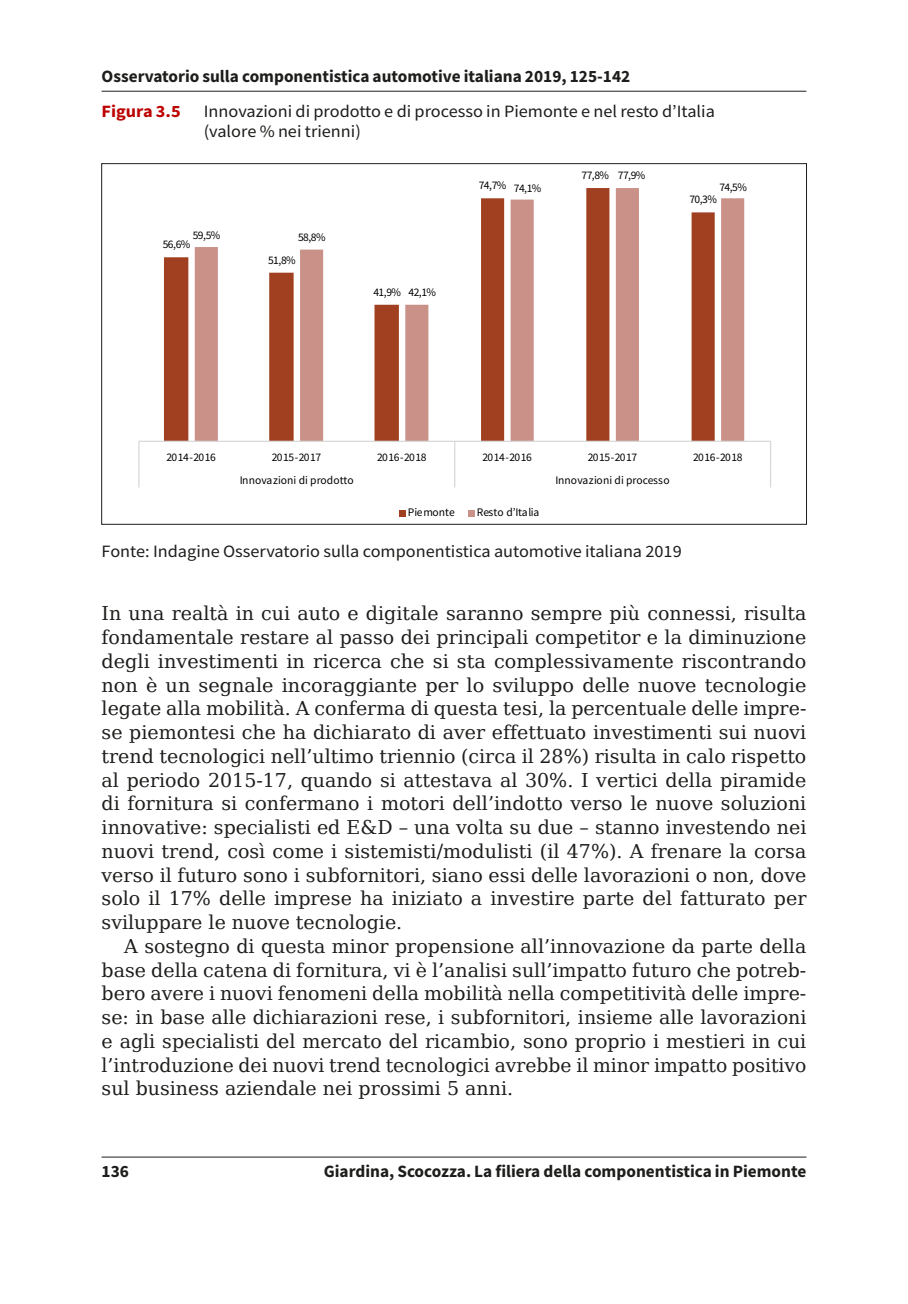
<style>
.page{position:relative;width:908px;height:1304px;background:#fff}
.page>*{position:absolute;margin:0;border:0;box-sizing:border-box;transform-origin:0 0}
.t1{font:19px/23.8px "DejaVu Serif";color:#1d1d1b;text-align:justify}
.t2{font:17.2px/20px "Source Sans Pro";color:#1d1d1b;scale:1.06 1}
.t3{font:700 17.2px "Source Sans Pro";color:#1d1d1b}
.t4{font:700 17.2px "Source Sans Pro";color:#bd0000;scale:1.06 1}
.t5{font:11.6px "Source Sans Pro";letter-spacing:-.015em;color:#000}
.t6{font:11.6px "Source Sans Pro";letter-spacing:-.055em;color:#000}
.t7{font:11.6px "Source Sans Pro";letter-spacing:.005em;color:#000}
.t8{font:11.6px "Source Sans Pro";letter-spacing:.01em;color:#000}
</style>
<div class="page">
<hr style="left:101px;top:1157px;width:705px;height:1px;background:#1d1d1b">
<hr style="left:101px;top:91px;width:705px;height:1px;background:#1d1d1b">
<svg style="left:164px;top:247px;width:31px;height:194px;fill:#a14020"></svg>
<svg style="left:195px;top:188px;width:548px;height:253px"></svg>
<hr style="left:139px;top:441px;width:631px;height:1px;background:#d9d9d9">
<svg style="left:138px;top:441px;width:1px;height:46px"></svg>
<svg style="left:454px;top:442px;width:1px;height:45px"></svg>
<div style="left:398px;top:510px;width:7px;height:6px;background:#a14020"></div>
<svg style="left:468px;top:510px;width:6px;height:6px"></svg>
<p class="t3" style="left:101px;top:65px;width:530px">Osservatorio sulla componentistica automotive italiana 2019, 125-142</p>
<p class="t4" style="left:101px;top:100px;width:76px">Figura 3.5</p>
<p class="t2" style="left:204px;top:102px;width:483px">Innovazioni di prodotto e di processo in Piemonte e nel resto d’Italia (valore % nei trienni)</p>
<p class="t5" style="left:193px;top:228px;width:29px">59,5%</p>
<p class="t5" style="left:298px;top:229px;width:29px">58,8%</p>
<p class="t5" style="left:163px;top:237px;width:29px">56,6%</p>
<p class="t5" style="left:268px;top:252px;width:29px">51,8%</p>
<p class="t5" style="left:373px;top:285px;width:29px">41,9%</p>
<p class="t5" style="left:408px;top:285px;width:29px">42,1%</p>
<p class="t5" style="left:478px;top:178px;width:29px">74,7%</p>
<p class="t5" style="left:513px;top:181px;width:29px">74,1%</p>
<p class="t5" style="left:581px;top:168px;width:29px">77,8%</p>
<p class="t5" style="left:617px;top:168px;width:29px">77,9%</p>
<p class="t5" style="left:719px;top:179px;width:29px">74,5%</p>
<p class="t5" style="left:689px;top:192px;width:29px">70,3%</p>
<p class="t6" style="left:166px;top:450px;width:51px">2014-2016</p>
<p class="t6" style="left:271px;top:450px;width:51px">2015-2017</p>
<p class="t6" style="left:377px;top:450px;width:51px">2016-2018</p>
<p class="t6" style="left:482px;top:450px;width:51px">2014-2016</p>
<p class="t6" style="left:587px;top:450px;width:51px">2015-2017</p>
<p class="t6" style="left:692px;top:450px;width:51px">2016-2018</p>
<p class="t7" style="left:239px;top:473px;width:115px">Innovazioni di prodotto</p>
<p class="t8" style="left:555px;top:473px;width:115px">Innovazioni di processo</p>
<p class="t5" style="left:408px;top:505px;width:48px">Piemonte</p>
<p class="t5" style="left:476px;top:505px;width:64px">Resto d’Italia</p>
<p class="t2" style="left:101px;top:541px;width:548px">Fonte: Indagine Osservatorio sulla componentistica automotive italiana 2019</p>
<p class="t1" style="left:101px;top:601px;width:706px">In una realtà in cui auto e digitale saranno sempre più connessi, risulta fondamentale restare al passo dei principali competitor e la diminuzione degli investimenti in ricerca che si sta complessivamente riscontrando non è un segnale incoraggiante per lo sviluppo delle nuove tecnologie legate alla mobilità. A conferma di questa tesi, la percentuale delle impre&shy;se piemontesi che ha dichiarato di aver effettuato investimenti sui nuovi trend tecnologici nell’ultimo triennio (circa il 28%) risulta in calo rispetto al periodo 2015-17, quando si attestava al 30%. I vertici della piramide di fornitura si confermano i motori dell’indotto verso le nuove soluzioni innovative: specialisti ed E&amp;D – una volta su due – stanno investendo nei nuovi trend, così come i sistemisti/modulisti (il 47%). A frenare la corsa verso il futuro sono i subfornitori, siano essi delle lavorazioni o non, dove solo il 17% delle imprese ha iniziato a investire parte del fatturato per sviluppare le nuove tecnologie.</p>
<p class="t1" style="left:101px;top:934px;width:706px;text-indent:23px">A sostegno di questa minor propensione all’innovazione da parte della base della catena di fornitura, vi è l’analisi sull’impatto futuro che potreb&shy;bero avere i nuovi fenomeni della mobilità nella competitività delle impre&shy;se: in base alle dichiarazioni rese, i subfornitori, insieme alle lavorazioni e agli specialisti del mercato del ricambio, sono proprio i mestieri in cui l’introduzione dei nuovi trend tecnologici avrebbe il minor impatto positivo sul business aziendale nei prossimi 5 anni.</p>
<p class="t3" style="left:101px;top:1160px;width:29px">136</p>
<p class="t3" style="left:323px;top:1160px;width:484px">Giardina, Scocozza. La filiera della componentistica in Piemonte</p>
</div>
